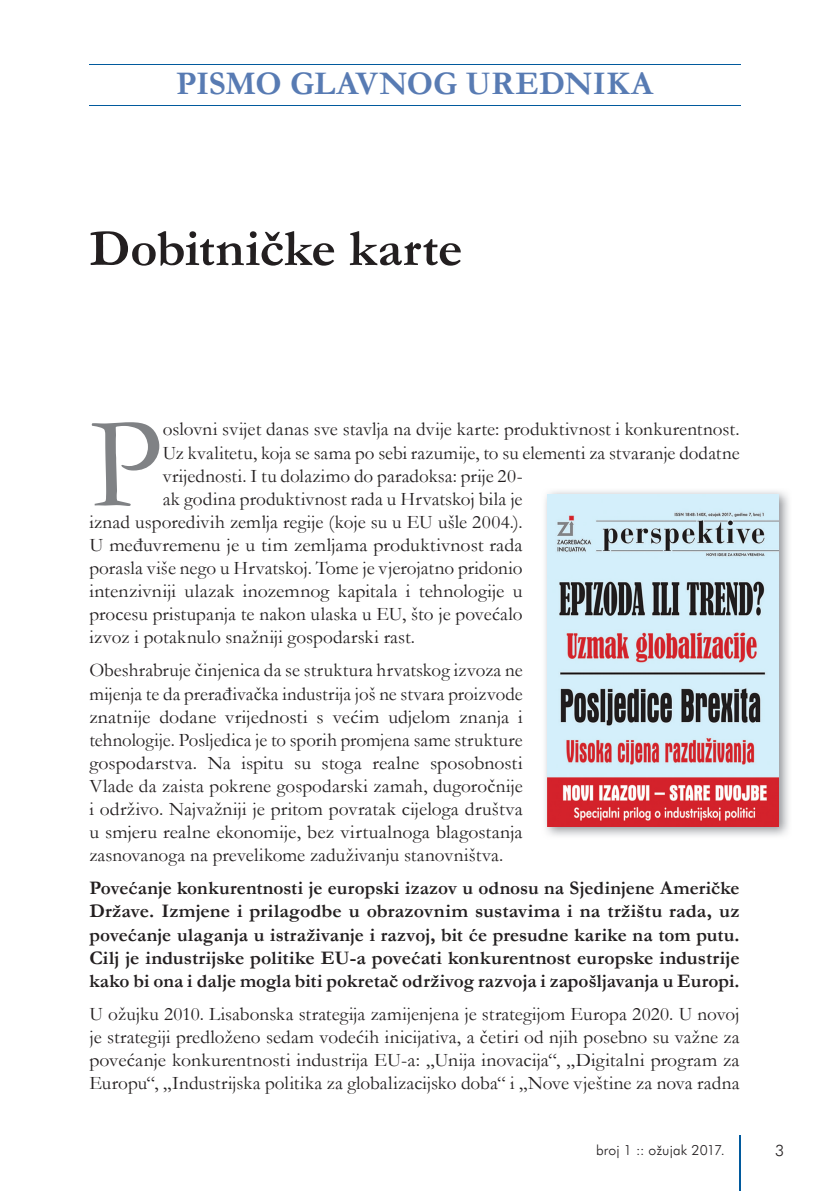
<style>
.page{position:relative;width:829px;height:1191px;background:#fff}
.page>*{position:absolute;margin:0;border:0;box-sizing:border-box;transform-origin:0 0}
.t1{font:130.38px "Garamond";color:#808285}
.t2{font:700 52.5px "Garamond";letter-spacing:-.005em;color:#231f20}
.t3{font:700 33.25px "Garamond";letter-spacing:-.005em;color:#587bb3}
.t4{font:19.25px/23.1px "Garamond";color:#231f20;text-align:justify}
.t5{font:700 19.25px/23.1px "Garamond";color:#231f20;text-align:justify}
.t6{font:300 15.75px "Futura BT";color:#231f20}
.t7{font:300 14px "Futura BT";letter-spacing:.015em;color:#231f20}
</style>
<div class="page">
<hr style="left:738px;top:1135px;width:2px;height:56px;background:#015a9d">
<img style="left:545px;top:491px;width:244px;height:345px">
<img style="left:547px;top:494px;width:231px;height:332px">
<hr style="left:89px;top:64px;width:651px;height:1px;background:#015a9d">
<hr style="left:89px;top:105px;width:651px;height:1px;background:#015a9d">
<h3 class="t3" style="left:176px;top:61px;width:478px">PISMO GLAVNOG UREDNIKA</h3>
<h2 class="t2" style="left:89px;top:213px;width:374px">Dobitničke karte</h2>
<h1 class="t1" style="left:89px;top:376px;width:75px">P</h1>
<p class="t4" style="left:163px;top:417px;width:578px">oslovni svijet danas sve stavlja na dvije karte: produktivnost i konkurentnost.</p>
<p class="t4" style="left:163px;top:440px;width:578px">Uz kvalitetu, koja se sama po sebi razumije, to su elementi za stvaranje dodatne</p>
<p class="t4" style="left:163px;top:463px;width:361px">vrijednosti. I tu dolazimo do paradoksa: prije 20-</p>
<p class="t4" style="left:163px;top:486px;width:361px">ak godina produktivnost rada u Hrvatskoj bila je</p>
<p class="t4" style="left:89px;top:510px;width:435px">iznad usporedivih zemlja regije (koje su u EU ušle 2004.).</p>
<p class="t4" style="left:89px;top:533px;width:435px">U međuvremenu je u tim zemljama produktivnost rada</p>
<p class="t4" style="left:89px;top:556px;width:435px">porasla više nego u Hrvatskoj. Tome je vjerojatno pridonio</p>
<p class="t4" style="left:89px;top:579px;width:435px">intenzivniji ulazak inozemnog kapitala i tehnologije u</p>
<p class="t4" style="left:89px;top:602px;width:435px">procesu pristupanja te nakon ulaska u EU, što je povećalo</p>
<p class="t4" style="left:89px;top:625px;width:327px">izvoz i potaknulo snažniji gospodarski rast.</p>
<p class="t4" style="left:89px;top:658px;width:435px">Obeshrabruje činjenica da se struktura hrvatskog izvoza ne mijenja te da prerađivačka industrija još ne stvara proizvode znatnije dodane vrijednosti s većim udjelom znanja i tehnologije. Posljedica je to sporih promjena same strukture gospodarstva. Na ispitu su stoga realne sposobnosti Vlade da zaista pokrene gospodarski zamah, dugoročnije i održivo. Najvažniji je pritom povratak cijeloga društva u smjeru realne ekonomije, bez virtualnoga blagostanja zasnovanoga na prevelikome zaduživanju stanovništva.</p>
<p class="t5" style="left:89px;top:876px;width:651px">Povećanje konkurentnosti je europski izazov u odnosu na Sjedinjene Američke Države. Izmjene i prilagodbe u obrazovnim sustavima i na tržištu rada, uz povećanje ulaganja u istraživanje i razvoj, bit će presudne karike na tom putu.<br>Cilj je industrijske politike EU-a povećati konkurentnost europske industrije kako bi ona i dalje mogla biti pokretač održivog razvoja i zapošljavanja u Europi.</p>
<p class="t4" style="left:89px;top:1001px;width:651px">U ožujku 2010. Lisabonska strategija zamijenjena je strategijom Europa 2020. U novoj je strategiji predloženo sedam vodećih inicijativa, a četiri od njih posebno su važne za povećanje konkurentnosti industrija EU-a: „Unija inovacija“, „Digitalni program za Europu“, „Industrijska politika za globalizacijsko doba“ i „Nove vještine za nova radna</p>
<p class="t7" style="left:596px;top:1141px;width:130px">broj 1 :: ožujak 2017.</p>
<p class="t6" style="left:775px;top:1141px;width:11px">3</p>
</div>
